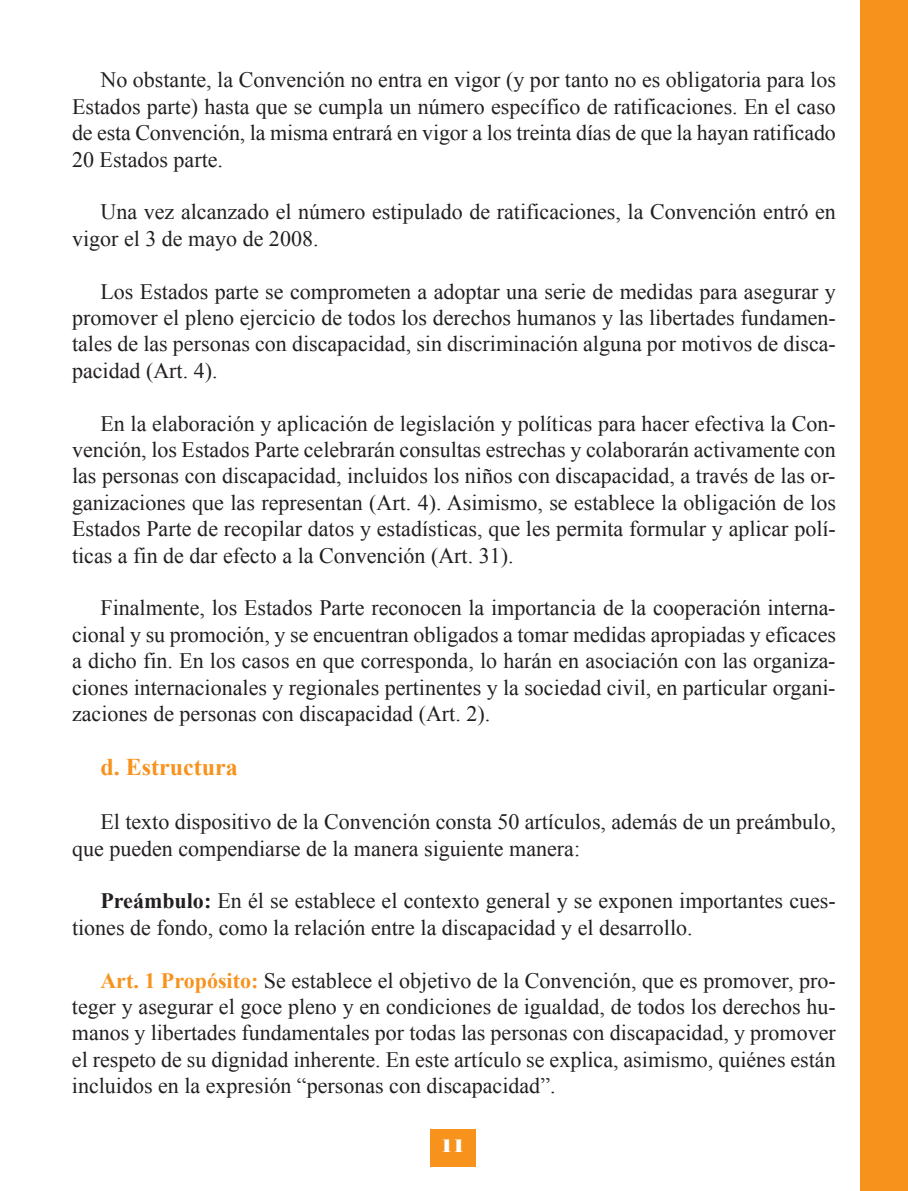
<style>
.page{position:relative;width:908px;height:1191px;background:#fff}
.page>*{position:absolute;margin:0;border:0;box-sizing:border-box;transform-origin:0 0}
.t1{font:700 24px "Times New Roman";color:#f7931d}
.t2{font:22px/26.4px "Times New Roman";color:#231f20;text-align:justify}
.t3{font:18px "Bodoni Std Poster";color:#fff}
.s1{font-weight:700}
.s2{font-weight:700;color:#f7931d}
</style>
<div class="page">
<div style="left:430px;top:1129px;width:46px;height:37px;background:#f7931d"></div>
<div style="left:859px;top:0;width:48px;height:1191px;background:#f7931d"></div>
<p class="t2" style="left:72px;top:67px;width:765px;text-indent:28px">No obstante, la Convención no entra en vigor (y por tanto no es obligatoria para los Estados parte) hasta que se cumpla un número específico de ratificaciones. En el caso de esta Convención, la misma entrará en vigor a los treinta días de que la hayan ratificado 20 Estados parte.</p>
<p class="t2" style="left:72px;top:199px;width:765px;text-indent:28px">Una vez alcanzado el número estipulado de ratificaciones, la Convención entró en vigor el 3 de mayo de 2008.</p>
<p class="t2" style="left:72px;top:278px;width:765px;text-indent:28px">Los Estados parte se comprometen a adoptar una serie de medidas para asegurar y promover el pleno ejercicio de todos los derechos humanos y las libertades fundamen&shy;tales de las personas con discapacidad, sin discriminación alguna por motivos de disca&shy;pacidad (Art. 4).</p>
<p class="t2" style="left:72px;top:410px;width:765px;text-indent:28px">En la elaboración y aplicación de legislación y políticas para hacer efectiva la Con&shy;vención, los Estados Parte celebrarán consultas estrechas y colaborarán activamente con las personas con discapacidad, incluidos los niños con discapacidad, a través de las or&shy;ganizaciones que las representan (Art. 4). Asimismo, se establece la obligación de los Estados Parte de recopilar datos y estadísticas, que les permita formular y aplicar polí&shy;ticas a fin de dar efecto a la Convención (Art. 31).</p>
<p class="t2" style="left:72px;top:595px;width:765px;text-indent:28px">Finalmente, los Estados Parte reconocen la importancia de la cooperación interna&shy;cional y su promoción, y se encuentran obligados a tomar medidas apropiadas y eficaces a dicho fin. En los casos en que corresponda, lo harán en asociación con las organiza&shy;ciones internacionales y regionales pertinentes y la sociedad civil, en particular organi&shy;zaciones de personas con discapacidad (Art. 2).</p>
<p class="t1" style="left:100px;top:753px;width:139px">d. Estructura</p>
<p class="t2" style="left:72px;top:808px;width:765px;text-indent:28px">El texto dispositivo de la Convención consta 50 artículos, además de un preámbulo, que pueden compendiarse de la manera siguiente manera:</p>
<p class="t2" style="left:72px;top:887px;width:765px;text-indent:28px"><span class="s1">Preámbulo:</span> En él se establece el contexto general y se exponen importantes cues&shy;tiones de fondo, como la relación entre la discapacidad y el desarrollo.</p>
<p class="t2" style="left:72px;top:967px;width:765px;text-indent:28px"><span class="s2">Art. 1 Propósito:</span> Se establece el objetivo de la Convención, que es promover, pro&shy;teger y asegurar el goce pleno y en condiciones de igualdad, de todos los derechos hu&shy;manos y libertades fundamentales por todas las personas con discapacidad, y promover el respeto de su dignidad inherente. En este artículo se explica, asimismo, quiénes están incluidos en la expresión “personas con discapacidad”.</p>
<p class="t3" style="left:440px;top:1135px;width:26px">11</p>
</div>
